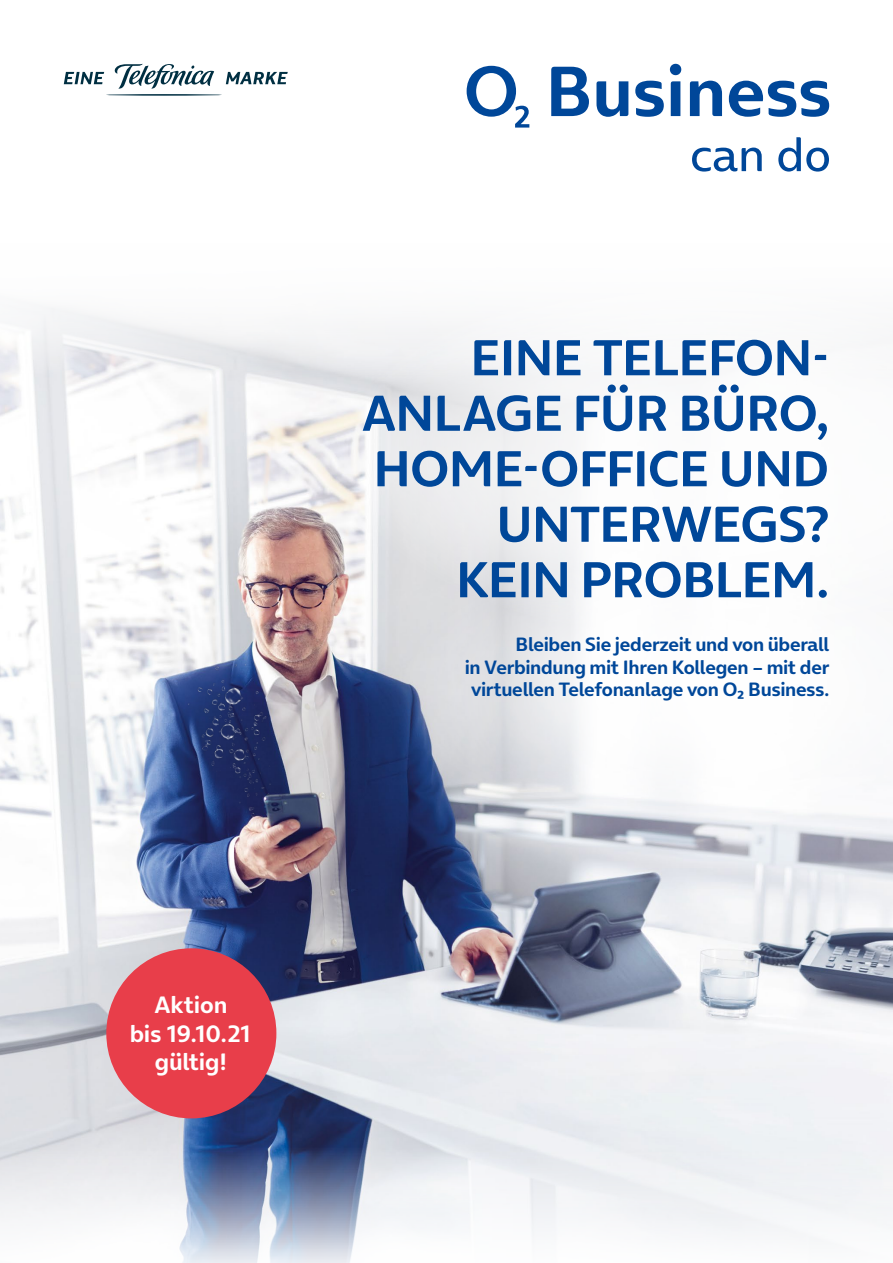
<style>
.page{position:relative;width:893px;height:1263px;background:#fff}
.page>*{position:absolute;margin:0;border:0;box-sizing:border-box;transform-origin:0 0}
.t1{font:700 51px/55.5px "On Air";letter-spacing:-.015em;color:#004799;text-align:right}
.t2{font:700 24px/28.8px "On Air";letter-spacing:-.005em;color:#fff;text-align:center}
.t3{font:700 19.5px/22.5px "On Air";letter-spacing:-.015em;color:#004799;text-align:right}
</style>
<div class="page">
<img style="left:0;top:406px;width:893px;height:714px">
<svg style="left:0;top:308px;width:340px;height:98px;fill:#f3f4f5"></svg>
<svg style="left:0;top:1120px;width:893px;height:143px;fill:#eff1f4"></svg>
<img style="left:71px;top:584px;width:313px;height:313px">
<svg style="left:340px;top:328px;width:553px;height:313px"></svg>
<svg style="left:372px;top:552px;width:521px;height:273px"></svg>
<div style="left:106px;top:948px;width:170px;height:170px;background:#e83e4a;border-radius:50%"></div>
<svg style="left:64px;top:64px;width:224px;height:32px"></svg>
<svg style="left:467px;top:64px;width:362px;height:108px"></svg>
<h1 class="t1" style="left:361px;top:324px;width:469px">EINE TELEFON-<br>ANLAGE FÜR BÜRO,<br>HOME-OFFICE UND<br>UNTERWEGS?<br>KEIN PROBLEM.</h1>
<p class="t3" style="left:465px;top:631px;width:366px">Bleiben Sie jederzeit und von überall<br>in Verbindung mit Ihren Kollegen – mit der virtuellen Telefonanlage von Ooo2 Business.</p>
<p class="t2" style="left:130px;top:987px;width:122px">Aktion<br>bis 19.10.21 gültig!</p>
</div>
